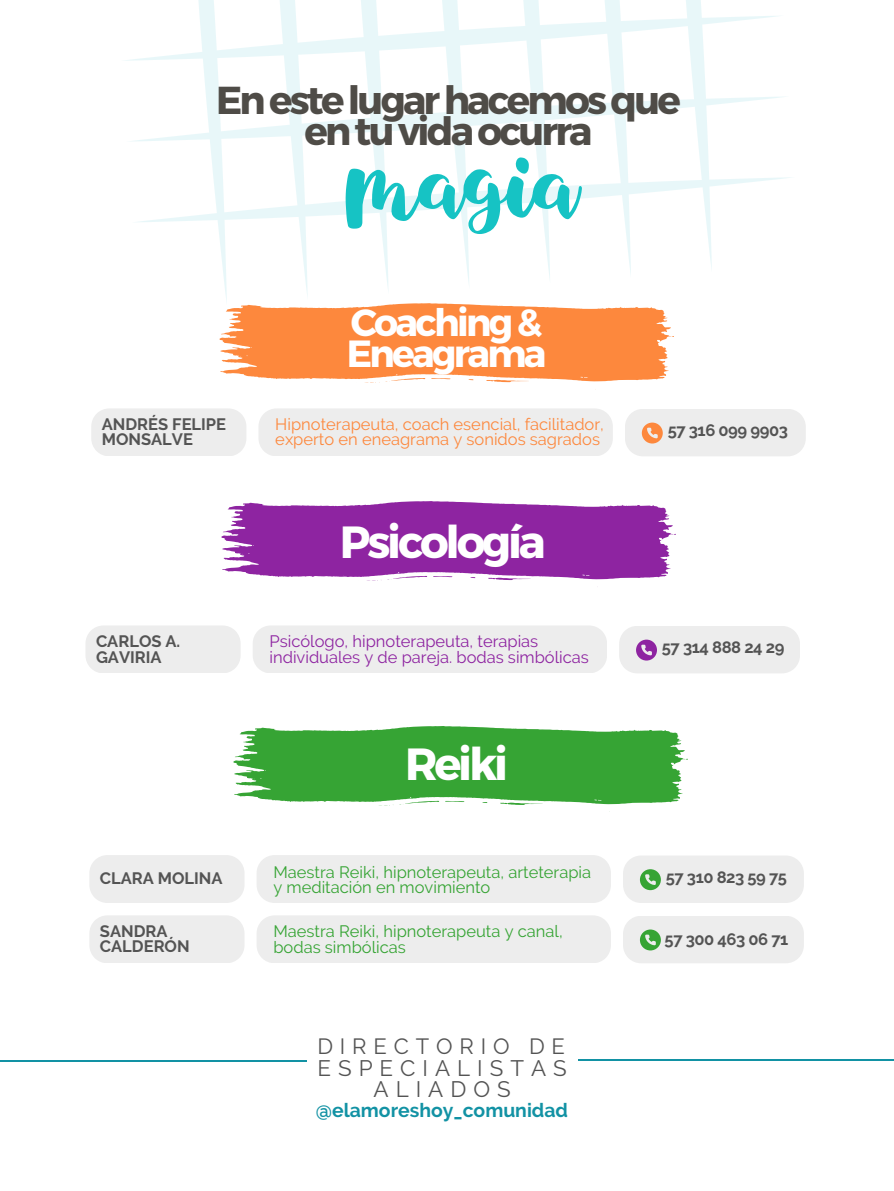
<style>
.page{position:relative;width:894px;height:1191px;background:#fff}
.page>*{position:absolute;margin:0;border:0;box-sizing:border-box;transform-origin:0 0}
.t1{font:88.8px "Love";color:#16c3c4}
.t2{font:700 45px "Montserrat";letter-spacing:-.07em;color:#fff}
.t3{font:700 38.85px/31.2px "Montserrat";letter-spacing:-.07em;color:#4f4c47;text-align:center}
.t4{font:700 37.8px/30.6px "Montserrat";letter-spacing:-.07em;color:#fff}
.t5{font:22.35px/21.3px "Raleway";letter-spacing:.315em;color:#545454;text-align:center}
.t6{font:22.05px "Raleway";letter-spacing:.315em;color:#545454}
.t7{font:700 19.35px "Raleway";color:#1292a4}
.t8{font:16.5px/15.8px "Raleway";color:#36a434}
.t9{font:16.5px/15.8px "Raleway";color:#fd883d}
.t10{font:16.5px/15.8px "Raleway";color:#8e24a1}
.t11{font:700 16.5px/15.8px "Raleway";color:#545454}
.t12{font:700 16.5px "Raleway";letter-spacing:-.025em;color:#545454}
</style>
<div class="page">
<svg style="left:125px;top:0;width:666px;height:292px"></svg>
<svg style="left:219px;top:292px;width:452px;height:90px;fill:#fd883d"></svg>
<svg style="left:486px;top:379px;width:43px;height:4px"></svg>
<svg style="left:431px;top:377px;width:19px;height:2px"></svg>
<svg style="left:364px;top:377px;width:61px;height:6px"></svg>
<div style="left:91px;top:408px;width:155px;height:48px;background:#ededed"></div>
<div style="left:259px;top:408px;width:353px;height:48px;background:#ededed"></div>
<div style="left:625px;top:409px;width:180px;height:47px;background:#ededed"></div>
<hr style="left:0;top:1060px;width:306px;height:2px;background:#1292a4">
<hr style="left:578px;top:1058px;width:315px;height:2px;background:#1292a4">
<svg style="left:233px;top:726px;width:453px;height:79px;background:#50b04f"></svg>
<svg style="left:500px;top:802px;width:42px;height:3px"></svg>
<svg style="left:445px;top:800px;width:19px;height:2px"></svg>
<svg style="left:378px;top:804px;width:15px;height:2px"></svg>
<svg style="left:399px;top:799px;width:40px;height:6px"></svg>
<div style="left:89px;top:855px;width:155px;height:47px;background:#ededed"></div>
<div style="left:257px;top:855px;width:353px;height:47px;background:#ededed"></div>
<div style="left:623px;top:856px;width:180px;height:46px;background:#ededed"></div>
<div style="left:89px;top:915px;width:155px;height:48px;background:#ededed"></div>
<div style="left:257px;top:915px;width:353px;height:48px;background:#ededed"></div>
<svg style="left:623px;top:916px;width:180px;height:47px;background:#e7eae7"></svg>
<div style="left:86px;top:626px;width:154px;height:47px;background:#ededed"></div>
<div style="left:253px;top:626px;width:354px;height:47px;background:#ededed"></div>
<div style="left:619px;top:626px;width:180px;height:47px;background:#ededed"></div>
<svg style="left:221px;top:501px;width:452px;height:80px;background:#9e43ae"></svg>
<svg style="left:488px;top:577px;width:42px;height:3px"></svg>
<svg style="left:433px;top:575px;width:19px;height:2px"></svg>
<svg style="left:366px;top:579px;width:15px;height:2px"></svg>
<svg style="left:387px;top:574px;width:40px;height:6px"></svg>
<h3 class="t3" style="left:216px;top:82px;width:466px">En este lugar hacemos que en tu vida ocurra</h3>
<h1 class="t1" style="left:345px;top:139px;width:234px">magia</h1>
<h3 class="t4" style="left:346px;top:305px;width:201px">Coaching &amp;<br>Eneagrama</h3>
<p class="t11" style="left:102px;top:416px;width:126px">ANDRÉS FELIPE<br>MONSALVE</p>
<p class="t9" style="left:275px;top:416px;width:330px">Hipnoterapeuta, coach esencial, facilitador, experto en eneagrama y sonidos sagrados</p>
<p class="t12" style="left:667px;top:420px;width:122px">57 316 099 9903</p>
<h2 class="t2" style="left:340px;top:513px;width:207px">Psicología</h2>
<p class="t11" style="left:96px;top:633px;width:86px">CARLOS A.<br>GAVIRIA</p>
<p class="t10" style="left:269px;top:633px;width:321px">Psicólogo, hipnoterapeuta, terapias individuales y de pareja. bodas simbólicas</p>
<p class="t12" style="left:661px;top:637px;width:124px">57 314 888 24 29</p>
<h2 class="t2" style="left:405px;top:734px;width:105px">Reiki</h2>
<p class="t8" style="left:273px;top:863px;width:319px">Maestra Reiki, hipnoterapeuta, arteterapia y meditación en movimiento</p>
<p class="t11" style="left:100px;top:870px;width:124px">CLARA MOLINA</p>
<p class="t12" style="left:665px;top:867px;width:123px">57 310 823 59 75</p>
<p class="t11" style="left:100px;top:922px;width:91px">SANDRA<br>CALDERÓN</p>
<p class="t8" style="left:273px;top:923px;width:291px">Maestra Reiki, hipnoterapeuta y canal, bodas simbólicas</p>
<p class="t12" style="left:664px;top:929px;width:125px">57 300 463 06 71</p>
<h3 class="t6" style="left:317px;top:1032px;width:249px">DIRECTORIO DE</h3>
<h3 class="t5" style="left:317px;top:1057px;width:251px">ESPECIALISTAS<br>ALIADOS</h3>
<p class="t7" style="left:315px;top:1098px;width:254px">@elamoreshoy_comunidad</p>
</div>
